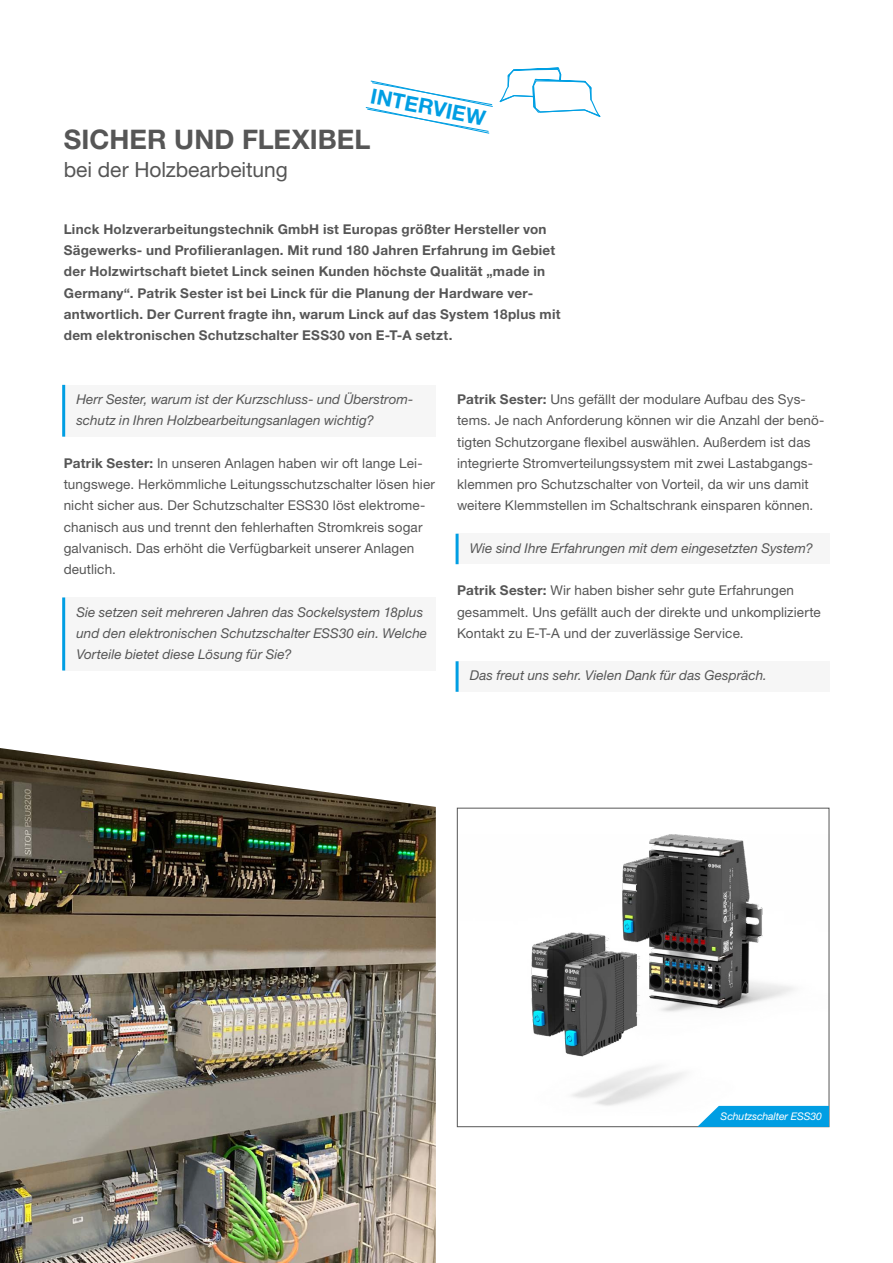
<style>
.page{position:relative;width:893px;height:1263px;background:#fff}
.page>*{position:absolute;margin:0;border:0;box-sizing:border-box;transform-origin:0 0}
.t1{font:700 27px "Helvetica Neue LT";letter-spacing:.005em;color:#565656}
.t2{font:21px "Helvetica Neue LT";color:#565656}
.t3{font:700 21px "Helvetica Neue LT";color:#009ee3}
.t4{font:13.5px/21.3px "Helvetica Neue LT";letter-spacing:.01em;color:#565656}
.t5{font:700 13.5px/21.3px "Helvetica Neue LT";letter-spacing:.02em;color:#565656}
.t6{font:italic 13.5px/21.3px "Helvetica Neue LT";letter-spacing:.005em;color:#565656}
.t7{font:11.25px "Helvetica Neue LT";color:#565656}
.t8{font:italic 10.5px "Helvetica Neue LT";letter-spacing:-.01em;color:#fff}
.s1{font-weight:700}
</style>
<div class="page">
<img style="left:531px;top:835px;width:296px;height:271px">
<div style="left:457px;top:808px;width:372px;height:319px;border:1px solid #565656"></div>
<img style="left:0;top:748px;width:436px;height:515px">
<svg style="left:697px;top:1106px;width:132px;height:21px;background:#15a5e4"></svg>
<div style="left:64px;top:385px;width:372px;height:52px;background:#f6f6f6"></div>
<hr style="left:62px;top:385px;width:3px;height:52px;background:#009ee3">
<div style="left:64px;top:597px;width:372px;height:73px;background:#f6f6f6"></div>
<hr style="left:62px;top:597px;width:3px;height:73px;background:#009ee3">
<div style="left:457px;top:534px;width:372px;height:30px;background:#f6f6f6"></div>
<hr style="left:456px;top:534px;width:3px;height:30px;background:#009ee3">
<div style="left:457px;top:661px;width:372px;height:31px;background:#f6f6f6"></div>
<hr style="left:456px;top:661px;width:3px;height:31px;background:#009ee3">
<svg style="left:365px;top:67px;width:236px;height:67px"></svg>
<h2 class="t3" style="left:374px;top:83px;width:118px;rotate:11deg">INTERVIEW</h2>
<h1 class="t1" style="left:64px;top:122px;width:308px">SICHER UND FLEXIBEL</h1>
<h2 class="t2" style="left:64px;top:157px;width:225px">bei der Holzbearbeitung</h2>
<p class="t5" style="left:64px;top:218px;width:498px">Linck Holzverarbeitungstechnik GmbH ist Europas größter Hersteller von Sägewerks- und Profilieranlagen. Mit rund 180 Jahren Erfahrung im Gebiet der Holzwirtschaft bietet Linck seinen Kunden höchste Qualität „made in Germany“. Patrik Sester ist bei Linck für die Planung der Hardware ver&shy;antwortlich. Der Current fragte ihn, warum Linck auf das System 18plus mit dem elektronischen Schutzschalter ESS30 von E-T-A setzt.</p>
<p class="t6" style="left:76px;top:388px;width:338px">Herr Sester, warum ist der Kurzschluss- und Überstrom&shy;schutz in Ihren Holzbearbeitungsanlagen wichtig?</p>
<p class="t4" style="left:64px;top:452px;width:373px"><span class="s1">Patrik Sester:</span> In unseren Anlagen haben wir oft lange Lei&shy;tungswege. Herkömmliche Leitungsschutzschalter lösen hier nicht sicher aus. Der Schutzschalter ESS30 löst elektrome&shy;chanisch aus und trennt den fehlerhaften Stromkreis sogar galvanisch. Das erhöht die Verfügbarkeit unserer Anlagen deutlich.</p>
<p class="t6" style="left:76px;top:601px;width:352px">Sie setzen seit mehreren Jahren das Sockelsystem 18plus und den elektronischen Schutzschalter ESS30 ein. Welche<br>Vorteile bietet diese Lösung für Sie?</p>
<p class="t4" style="left:457px;top:388px;width:369px"><span class="s1">Patrik Sester:</span> Uns gefällt der modulare Aufbau des Sys&shy;tems. Je nach Anforderung können wir die Anzahl der benö&shy;tigten Schutzorgane flexibel auswählen. Außerdem ist das integrierte Stromverteilungssystem mit zwei Lastabgangs&shy;klemmen pro Schutzschalter von Vorteil, da wir uns damit weitere Klemmstellen im Schaltschrank einsparen können.</p>
<p class="t6" style="left:470px;top:537px;width:345px">Wie sind Ihre Erfahrungen mit dem eingesetzten System?</p>
<p class="t4" style="left:457px;top:580px;width:365px"><span class="s1">Patrik Sester:</span> Wir haben bisher sehr gute Erfahrungen gesammelt. Uns gefällt auch der direkte und unkomplizierte<br>Kontakt zu E-T-A und der zuverlässige Service.</p>
<p class="t6" style="left:470px;top:665px;width:299px">Das freut uns sehr. Vielen Dank für das Gespräch.</p>
<p class="t7" style="left:65px;top:1201px;width:8px">8</p>
<p class="t8" style="left:721px;top:1109px;width:103px">Schutzschalter ESS30</p>
</div>
